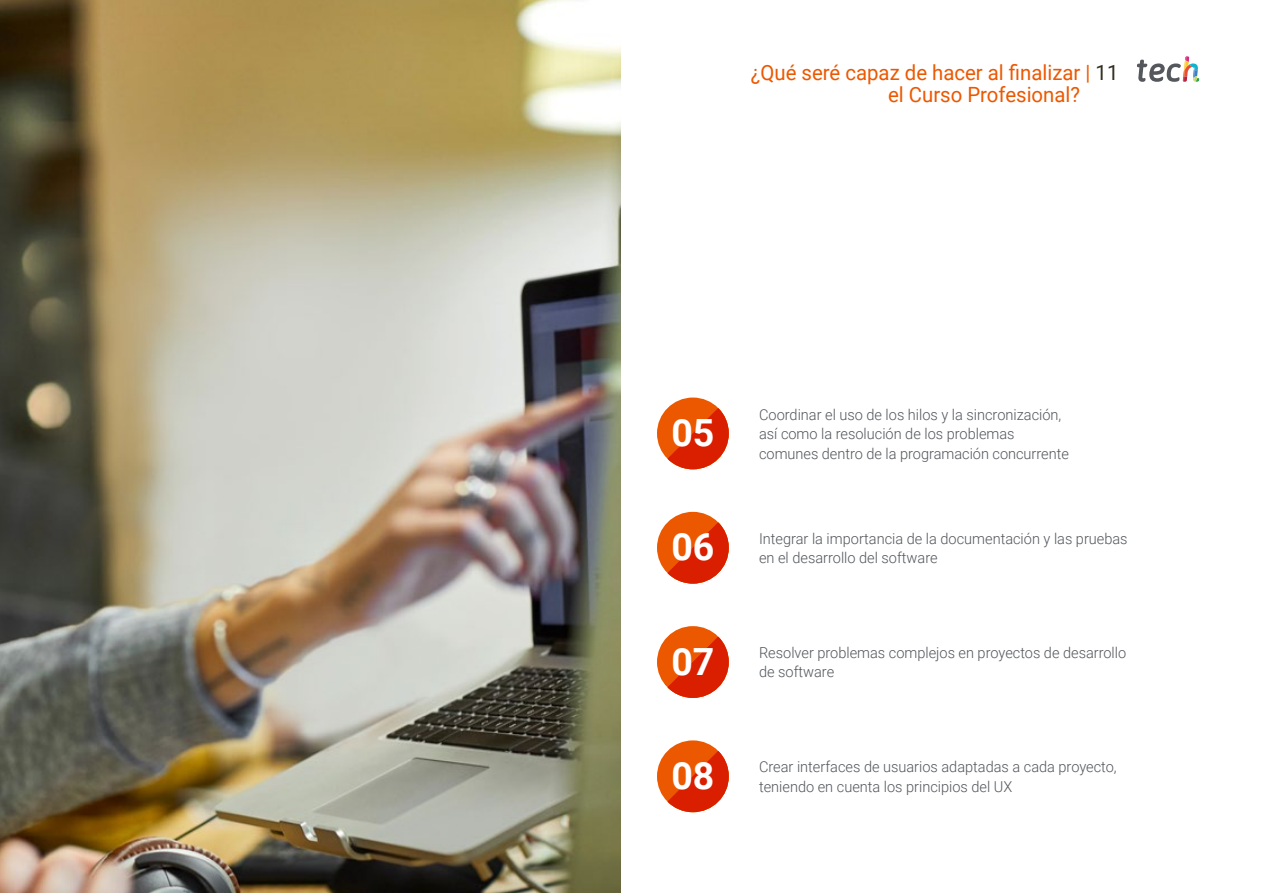
<style>
.page{position:relative;width:1263px;height:893px;background:#fff}
.page>*{position:absolute;margin:0;border:0;box-sizing:border-box;transform-origin:0 0}
.t1{font:700 37.5px "Roboto";color:#fff}
.t2{font:21px/22.5px "Roboto";color:#ec5800}
.t3{font:300 15px/19.5px "Roboto";color:#52555b}
.s1{color:#312e20}
</style>
<div class="page">
<div style="left:657px;top:512px;width:72px;height:72px;background:#ec5800;border-radius:50%"></div>
<svg style="left:667px;top:522px;width:62px;height:62px"></svg>
<div style="left:657px;top:740px;width:72px;height:72px;background:#ec5800;border-radius:50%"></div>
<svg style="left:667px;top:751px;width:62px;height:61px"></svg>
<div style="left:657px;top:626px;width:72px;height:72px;background:#ec5800;border-radius:50%"></div>
<svg style="left:667px;top:637px;width:62px;height:61px"></svg>
<div style="left:657px;top:398px;width:72px;height:71px;background:#ec5800;border-radius:50%"></div>
<svg style="left:667px;top:408px;width:62px;height:61px"></svg>
<img style="left:0;top:0;width:621px;height:893px">
<svg style="left:1137px;top:56px;width:62px;height:26px"></svg>
<h2 class="t2" style="left:888px;top:60px;width:232px;text-indent:-137px">¿Qué seré capaz de hacer al finalizar | <span class="s1">11 </span>el Curso Profesional?</h2>
<h1 class="t1" style="left:671px;top:407px;width:45px">05</h1>
<p class="t3" style="left:759px;top:404px;width:311px">Coordinar el uso de los hilos y la sincronización, así como la resolución de los problemas comunes dentro de la programación concurrente</p>
<h1 class="t1" style="left:671px;top:521px;width:45px">06</h1>
<p class="t3" style="left:759px;top:528px;width:370px">Integrar la importancia de la documentación y las pruebas en el desarrollo del software</p>
<h1 class="t1" style="left:671px;top:635px;width:45px">07</h1>
<p class="t3" style="left:759px;top:642px;width:369px">Resolver problemas complejos en proyectos de desarrollo de software</p>
<h1 class="t1" style="left:671px;top:749px;width:45px">08</h1>
<p class="t3" style="left:759px;top:756px;width:359px">Crear interfaces de usuarios adaptadas a cada proyecto, teniendo en cuenta los principios del UX</p>
</div>
